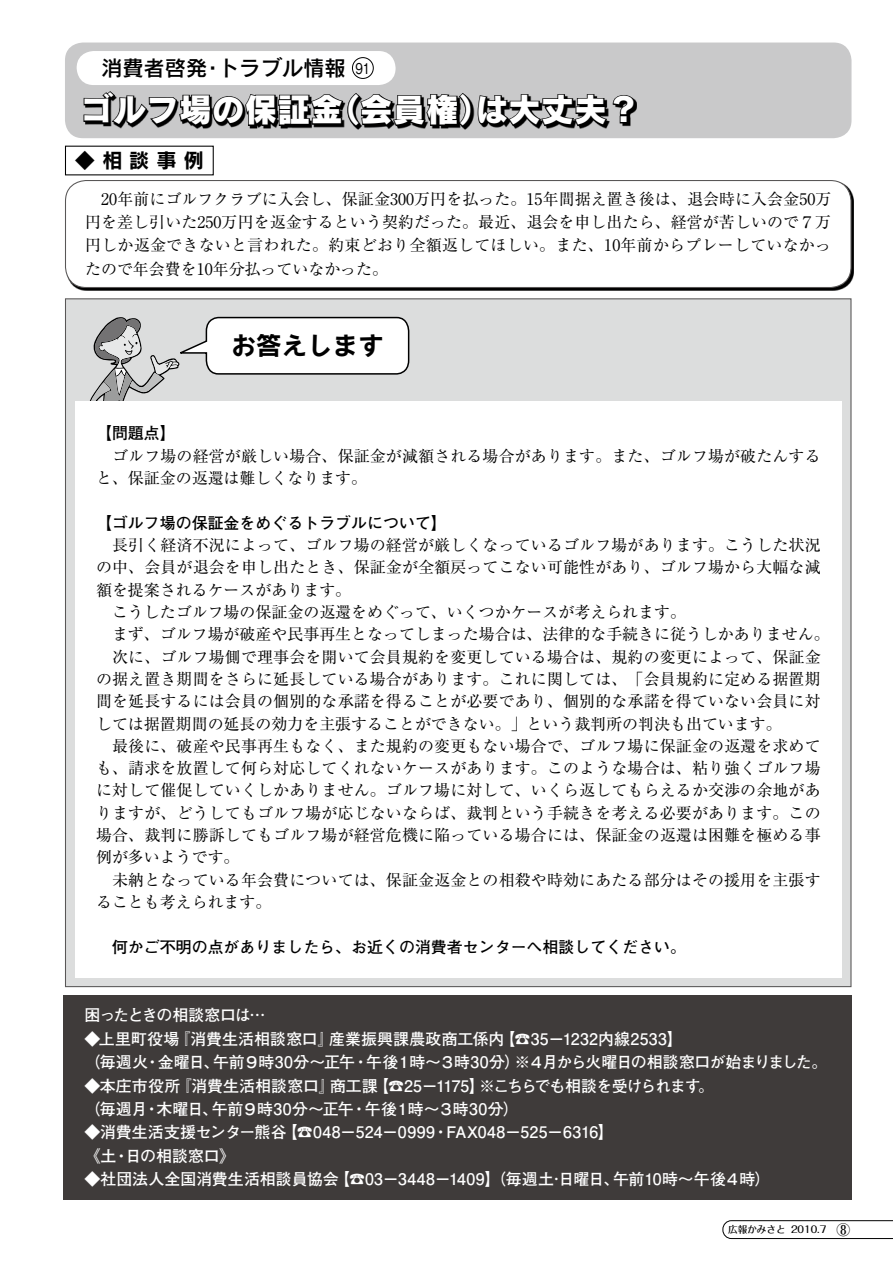
<style>
.page{position:relative;width:893px;height:1263px;background:#fff}
.page>*{position:absolute;margin:0;border:0;box-sizing:border-box;transform-origin:0 0}
.t1{font:33px "Rodin Pro EB";color:#fff}
.t2{font:25.5px "Rodin Rose Pro B";color:#000}
.t3{font:21.3px "Rodin Pro DB";color:#000}
.t4{font:20.25px "Rodin Pro B";color:#000}
.t5{font:15.9px/22.4px "Ryumin Pro";letter-spacing:.01em;color:#000}
.t6{font:700 15.9px/23.4px "Futo Go B101 Pro";color:#fff}
.t7{font:700 15.9px "Futo Go B101 Pro";letter-spacing:-.055em;color:#fff}
.t8{font:700 15.9px "Futo Go B101 Pro";color:#000}
.t9{font:700 15.9px "Futo Go B101 Pro";letter-spacing:-.025em;color:#fff}
.t10{font:700 15.9px "Futo Go B101 Pro";letter-spacing:.025em;color:#fff}
.t11{font:700 15.9px "Futo Go B101 Pro";letter-spacing:.02em;color:#fff}
.t12{font:700 15.9px "Futo Go B101 Pro";letter-spacing:.03em;color:#fff}
.t13{font:500 14.85px "Gothic BBB Pro";color:#000;scale:.8 1}
.t14{font:500 13.8px "Folk Pro";color:#000}
.t15{font:500 9.6px "Folk Pro";color:#000}
</style>
<div class="page">
<svg style="left:722px;top:1220px;width:171px;height:19px"></svg>
<svg style="left:67px;top:182px;width:787px;height:108px;background:#242424"></svg>
<div style="left:65px;top:181px;width:786px;height:106px;background:#fff;border-radius:21px"></div>
<div style="left:65px;top:180px;width:786px;height:108px;border:1px solid #595757;border-radius:21px"></div>
<div style="left:65px;top:43px;width:786px;height:95px;background:#c9c9ca;border-radius:18px"></div>
<svg style="left:82px;top:51px;width:554px;height:79px"></svg>
<div style="left:77px;top:51px;width:319px;height:34px;background:#fff;border-radius:17px"></div>
<div style="left:65px;top:298px;width:786px;height:689px;background:#dcdddd;border:1px solid #595757"></div>
<svg style="left:85px;top:316px;width:325px;height:86px"></svg>
<div style="left:75px;top:402px;width:767px;height:576px;background:#fff"></div>
<div style="left:63px;top:995px;width:788px;height:204px;background:#3f3b3a"></div>
<div style="left:352px;top:57px;width:21px;height:22px;border:1px solid #000;border-radius:50%"></div>
<h3 class="t3" style="left:101px;top:54px;width:108px">消費者啓発</h3>
<h3 class="t3" style="left:202px;top:54px;width:23px">・</h3>
<h3 class="t3" style="left:218px;top:54px;width:129px">トラブル情報</h3>
<p class="t13" style="left:355px;top:56px;width:20px">91</p>
<h1 class="t1" style="left:80px;top:87px;width:265px">ゴルフ場の保証金</h1>
<h1 class="t1" style="left:327px;top:87px;width:166px">（会員権）</h1>
<h1 class="t1" style="left:475px;top:87px;width:166px">は大丈夫?</h1>
<p class="t4" style="left:75px;top:147px;width:130px">◆相談事例</p>
<p class="t5" style="left:85px;top:186px;width:748px;line-height:23.4px;text-align:justify">　20年前にゴルフクラブに入会し、保証金300万円を払った。15年間据え置き後は、退会時に入会金50万円を差し引いた250万円を返金するという契約だった。最近、退会を申し出たら、経営が苦しいので７万円しか返金できないと言われた。約束どおり全額返してほしい。また、10年前からプレーしていなかったので年会費を10年分払っていなかった。</p>
<h2 class="t2" style="left:231px;top:329px;width:155px">お答えします</h2>
<p class="t8" style="left:96px;top:420px;width:81px">【問題点【</p>
<p class="t5" style="left:96px;top:443px;width:726px">　ゴルフ場の経営が厳しい場合、保証金が減額される場合があります。また、ゴルフ場が破たんすると、保証金の返還は難しくなります。</p>
<p class="t8" style="left:96px;top:510px;width:352px">【ゴルフ場の保証金をめぐるトラブルについて【</p>
<p class="t5" style="left:96px;top:533px;width:735px">　長引く経済不況によって、ゴルフ場の経営が厳しくなっているゴルフ場があります。こうした状況の中、会員が退会を申し出たとき、保証金が全額戻ってこない可能性があり、ゴルフ場から大幅な減額を提案されるケースがあります。<br>　こうしたゴルフ場の保証金の返還をめぐって、いくつかケースが考えられます。<br>　まず、ゴルフ場が破産や民事再生となってしまった場合は、法律的な手続きに従うしかありません。　次に、ゴルフ場側で理事会を開いて会員規約を変更している場合は、規約の変更によって、保証金の据え置き期間をさらに延長している場合があります。これに関しては、「会員規約に定める据置期間を延長するには会員の個別的な承諾を得ることが必要であり、個別的な承諾を得ていない会員に対しては据置期間の延長の効力を主張することができない。」という裁判所の判決も出ています。<br>　最後に、破産や民事再生もなく、また規約の変更もない場合で、ゴルフ場に保証金の返還を求めても、請求を放置して何ら対応してくれないケースがあります。このような場合は、粘り強くゴルフ場に対して催促していくしかありません。ゴルフ場に対して、いくら返してもらえるか交渉の余地がありますが、どうしてもゴルフ場が応じないならば、裁判という手続きを考える必要があります。この場合、裁判に勝訴してもゴルフ場が経営危機に陥っている場合には、保証金の返還は困難を極める事例が多いようです。<br>　未納となっている年会費については、保証金返金との相殺や時効にあたる部分はその援用を主張することも考えられます。</p>
<p class="t8" style="left:96px;top:934px;width:591px">　何かご不明の点がありましたら、お近くの消費者センターへ相談してください。</p>
<p class="t7" style="left:84px;top:1002px;width:183px">困ったときの相談窓口は...</p>
<p class="t11" style="left:500px;top:1026px;width:185px">【☎35－1232内線2533【</p>
<p class="t6" style="left:84px;top:1025px;width:96px">◆上里町役場</p>
<p class="t6" style="left:175px;top:1025px;width:161px">『消費生活相談窓口』</p>
<p class="t6" style="left:329px;top:1025px;width:177px">産業振興課農政商工係内</p>
<p class="t6" style="left:84px;top:1048px;width:65px">（毎週火</p>
<p class="t7" style="left:409px;top:1049px;width:419px">時～３時30分）※４月から火曜日の相談窓口が始まりました。</p>
<p class="t9" style="left:213px;top:1049px;width:143px">午前９時30分～正午</p>
<p class="t6" style="left:366px;top:1048px;width:34px">午後</p>
<p class="t6" style="left:158px;top:1048px;width:63px">金曜日、</p>
<p class="t6" style="left:396px;top:1048px;width:17px">１</p>
<p class="t6" style="left:144px;top:1048px;width:17px">・</p>
<p class="t6" style="left:353px;top:1048px;width:17px">・</p>
<p class="t7" style="left:373px;top:1073px;width:329px">【☎25－1175】※こちらでも相談を受けられます</p>
<p class="t6" style="left:84px;top:1072px;width:98px">◆本庄市役所</p>
<p class="t6" style="left:176px;top:1072px;width:161px">『消費生活相談窓口』</p>
<p class="t6" style="left:330px;top:1072px;width:49px">商工課</p>
<p class="t6" style="left:698px;top:1072px;width:17px">。</p>
<p class="t6" style="left:84px;top:1095px;width:65px">（毎週月</p>
<p class="t6" style="left:408px;top:1095px;width:113px">時～３時30分(</p>
<p class="t9" style="left:212px;top:1096px;width:143px">午前９時30分～正午</p>
<p class="t6" style="left:365px;top:1095px;width:34px">午後</p>
<p class="t6" style="left:156px;top:1095px;width:63px">木曜日、</p>
<p class="t6" style="left:394px;top:1095px;width:17px">１</p>
<p class="t6" style="left:144px;top:1095px;width:17px">・</p>
<p class="t6" style="left:351px;top:1095px;width:17px">・</p>
<p class="t12" style="left:282px;top:1119px;width:168px">【☎048－524－0999・</p>
<p class="t6" style="left:446px;top:1118px;width:169px">FAX048－525－6316【</p>
<p class="t6" style="left:126px;top:1118px;width:163px;text-indent:-41px">◆消費生活支援センター熊谷日の相談窓口《</p>
<p class="t6" style="left:84px;top:1142px;width:34px">《土</p>
<p class="t6" style="left:113px;top:1142px;width:17px">・</p>
<p class="t10" style="left:334px;top:1166px;width:287px">【☎03－3448－1409】（毎週土･日曜日、</p>
<p class="t6" style="left:84px;top:1165px;width:256px">◆社団法人全国消費生活相談員協会</p>
<p class="t9" style="left:613px;top:1166px;width:159px">午前10時～午後４時(</p>
<p class="t15" style="left:728px;top:1221px;width:59px">広報かみさと</p>
<p class="t15" style="left:791px;top:1221px;width:37px">2010.7</p>
<p class="t14" style="left:837px;top:1218px;width:15px">8</p>
</div>
